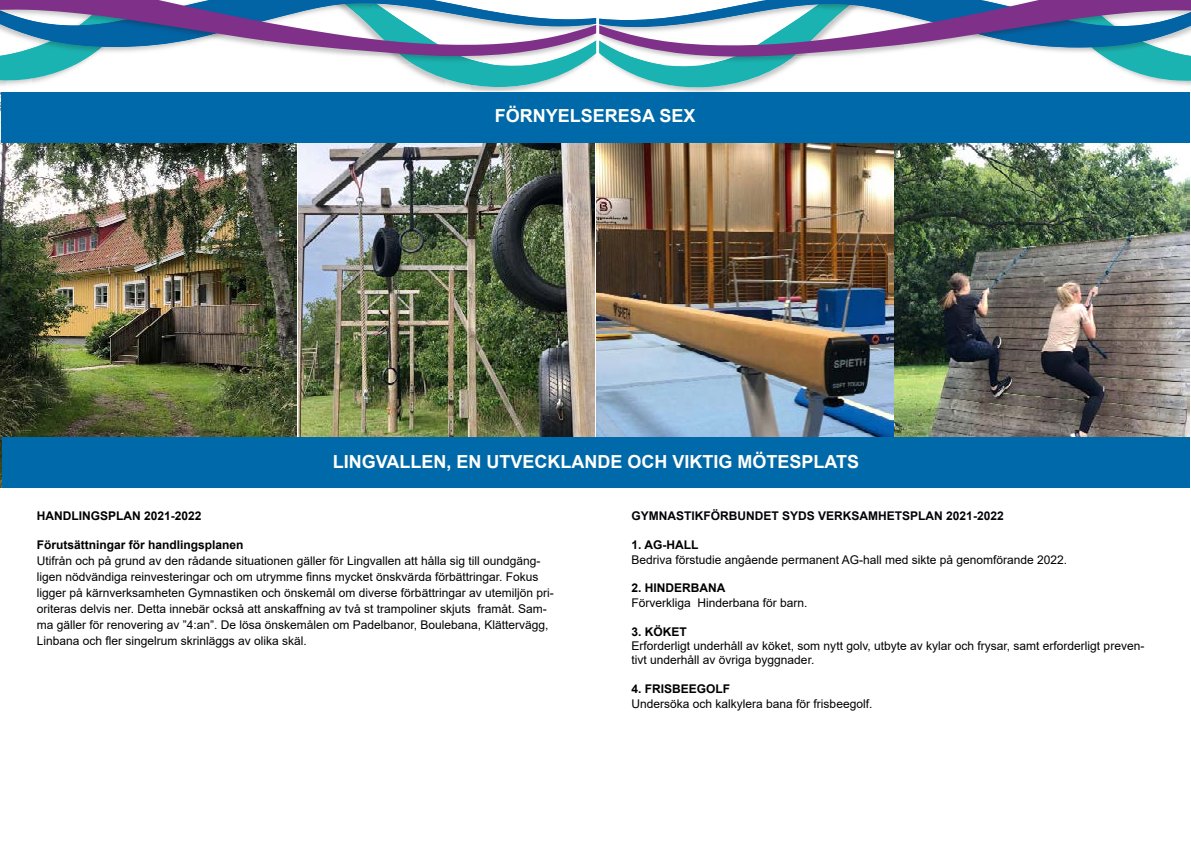
<style>
.page{position:relative;width:1191px;height:842px;background:#fff}
.page>*{position:absolute;margin:0;border:0;box-sizing:border-box;transform-origin:0 0}
.t1{font:700 18px "Arial";color:#fffffc}
.t2{font:12px/16px "Arial";color:#000}
.t3{font:700 12px "Arial";color:#000}
.t4{font:700 12px "Arial";color:#040408}
</style>
<div class="page">
<img style="left:461px;top:88px;width:10px;height:2px">
<svg style="left:0;top:65px;width:584px;height:23px"></svg>
<img style="left:401px;top:57px;width:192px;height:8px">
<img style="left:0;top:57px;width:90px;height:8px">
<svg style="left:612px;top:65px;width:579px;height:24px"></svg>
<img style="left:603px;top:57px;width:190px;height:8px">
<img style="left:1103px;top:57px;width:88px;height:8px">
<svg style="left:0;top:0;width:1191px;height:57px"></svg>
<img style="left:0;top:92px;width:1189px;height:395px">
<div style="left:2px;top:437px;width:1187px;height:50px;background:#0069a9"></div>
<div style="left:1px;top:92px;width:1188px;height:50px;background:#0069a9"></div>
<h1 class="t1" style="left:495px;top:103px;width:202px">FÖRNYELSERESA SEX</h1>
<h1 class="t1" style="left:333px;top:448px;width:528px">LINGVALLEN, EN UTVECKLANDE OCH VIKTIG MÖTESPLATS</h1>
<p class="t3" style="left:37px;top:508px;width:166px">HANDLINGSPLAN 2021-2022</p>
<p class="t3" style="left:37px;top:537px;width:208px">Förutsättningar för handlingsplanen</p>
<p class="t2" style="left:37px;top:553px;width:518px">Utifrån och på grund av den rådande situationen gäller för Lingvallen att hålla sig till oundgäng&shy;ligen nödvändiga reinvesteringar och om utrymme finns mycket önskvärda förbättringar. Fokus ligger på kärnverksamheten Gymnastiken och önskemål om diverse förbättringar av utemiljön pri&shy;oriteras delvis ner. Detta innebär också att anskaffning av två st trampoliner skjuts framåt. Sam&shy;ma gäller för renovering av ”4:an”. De lösa önskemålen om Padelbanor, Boulebana, Klättervägg, Linbana och fler singelrum skrinläggs av olika skäl.</p>
<p class="t4" style="left:631px;top:508px;width:374px">GYMNASTIKFÖRBUNDET SYDS VERKSAMHETSPLAN 2021-2022</p>
<p class="t3" style="left:631px;top:537px;width:68px">1. AG-HALL</p>
<p class="t2" style="left:631px;top:551px;width:437px">Bedriva förstudie angående permanent AG-hall med sikte på genomförande 2022.</p>
<p class="t3" style="left:631px;top:580px;width:95px">2. HINDERBANA</p>
<p class="t2" style="left:631px;top:595px;width:178px">Förverkliga Hinderbana för barn.</p>
<p class="t3" style="left:631px;top:623px;width:57px">3. KÖKET</p>
<p class="t2" style="left:631px;top:639px;width:514px;line-height:14.4px">Erforderligt underhåll av köket, som nytt golv, utbyte av kylar och frysar, samt erforderligt preven&shy;tivt underhåll av övriga byggnader.</p>
<p class="t3" style="left:631px;top:681px;width:100px">4. FRISBEEGOLF</p>
<p class="t2" style="left:631px;top:695px;width:242px">Undersöka och kalkylera bana för frisbeegolf.</p>
</div>
